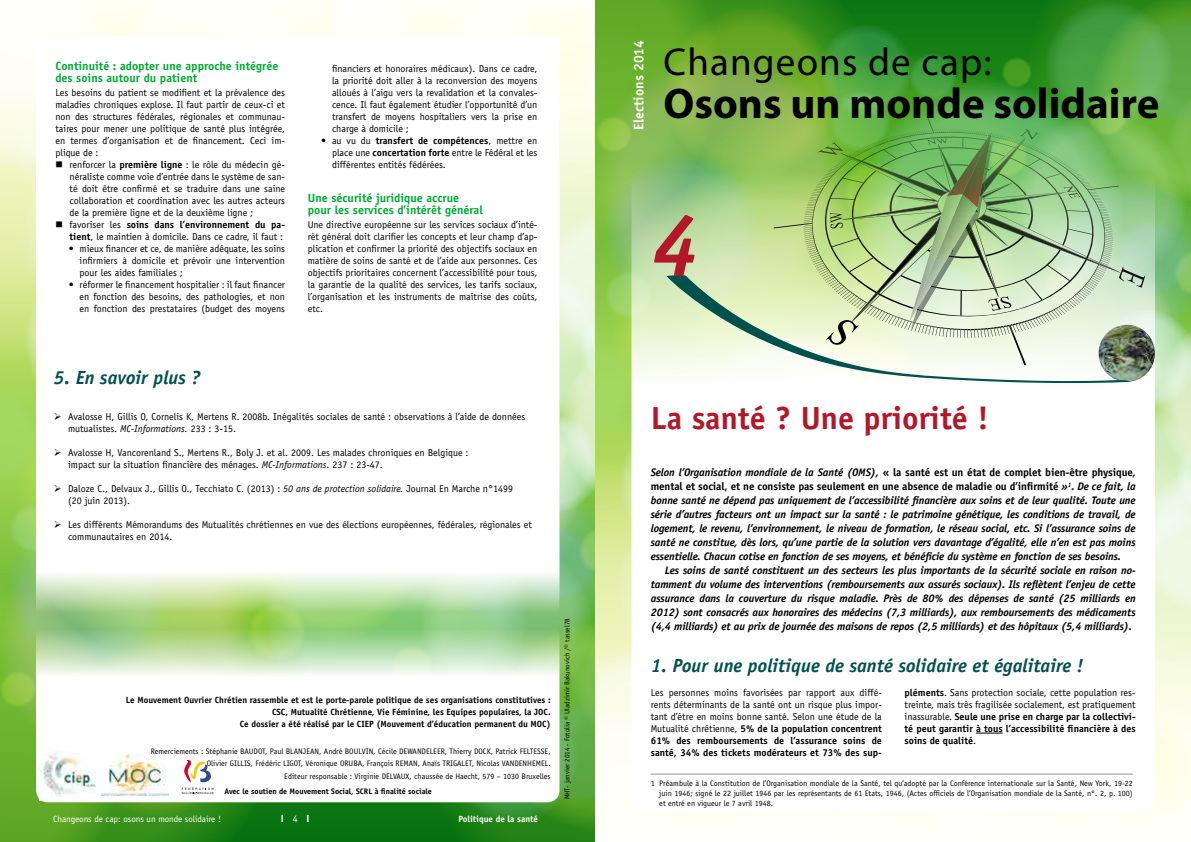
<style>
.page{position:relative;width:1191px;height:842px;background:#fff}
.page>*{position:absolute;margin:0;border:0;box-sizing:border-box;transform-origin:0 0}
.question_titre{font:italic 700 86px "Officina Sans";color:#b31829}
.t1{font:700 43px "Myriad Pro";color:#000}
.t2{font:39px "Myriad Pro";letter-spacing:.03em;color:#000}
.question_titre-2{font:700 32px "Officina Sans";color:#b31829}
.question_titre-3{font:italic 700 19px "Officina Sans";color:#00514d}
.List_Paragraph{font:700 14px "Officina Sans";color:#fff}
.sous_titre{font:700 12px/12px "Officina Sans";color:#01aa34}
.List_Paragraph-2{font:italic 700 11px/14px "Officina Sans";letter-spacing:-.01em;color:#000;text-align:justify}
.txt_courant{font:10px/12px "Officina Sans";color:#000;text-align:justify}
.txt_retrait_copie{font:10px/12px "Officina Sans";color:#000;text-align:justify}
.txt_courant-2{font:700 10px "DIN";color:#fff}
.t3{font:700 9px/12px "Officina Sans";color:#000;text-align:right}
.txt_courant-3{font:9px "Officina Sans";color:#fff}
.txt_courant-4{font:700 9px "Officina Sans";color:#fff}
.txt_courant-5{font:8px/9.6px "Officina Sans";color:#000;text-align:right}
.t4{font:700 8px "Officina Sans";color:#000}
.txt_courant-6{font:7px "Officina Sans";color:#000}
.s1{font-weight:700}
.s2{font-style:italic}
.s3{font-family:"Officina Sans";font-weight:400}
.s4{font-style:normal}
</style>
<div class="page">
<img style="left:0;top:0;width:1191px;height:842px">
<hr style="left:651px;top:774px;width:481px;height:1px;background:#959595">
<p class="sous_titre" style="left:55px;top:60px;width:224px">Continuité : adopter une approche intégrée des soins autour du patient</p>
<p class="txt_courant" style="left:55px;top:87px;width:231px">Les besoins du patient se modifient et la prévalence des maladies chroniques explose. Il faut partir de ceux-ci et non des structures fédérales, régionales et communau&shy;taires pour mener une politique de santé plus intégrée, en termes d’organisation et de financement. Ceci im&shy;plique de :</p>
<p class="txt_courant" style="left:70px;top:159px;width:217px;text-indent:-14px">■ renforcer la <span class="s1">première ligne</span> : le rôle du médecin gé&shy;néraliste comme voie d’entrée dans le système de san&shy;té doit être confirmé et se traduire dans une saine collaboration et coordination avec les autres acteurs de la première ligne et de la deuxième ligne ;</p>
<p class="txt_courant" style="left:55px;top:219px;width:231px;text-align:right">■ favoriser les <span class="s1">soins dans l’environnement du pa&shy;tient</span>, le maintien à domicile. Dans ce cadre, il faut :</p>
<p class="txt_retrait_copie" style="left:80px;top:243px;width:207px;text-indent:-11px">• mieux financer et ce, de manière adéquate, les soins infirmiers à domicile et prévoir une intervention pour les aides familiales ;</p>
<p class="txt_retrait_copie" style="left:80px;top:279px;width:207px;text-indent:-11px">• réformer le financement hospitalier : il faut financer en fonction des besoins, des pathologies, et non en fonction des prestataires (budget des moyens</p>
<p class="txt_retrait_copie" style="left:332px;top:63px;width:207px">financiers et honoraires médicaux). Dans ce cadre, la priorité doit aller à la reconversion des moyens alloués à l’aigu vers la revalidation et la convales&shy;cence. Il faut également étudier l’opportunité d’un transfert de moyens hospitaliers vers la prise en charge à domicile ;</p>
<p class="txt_retrait_copie" style="left:332px;top:135px;width:207px;text-indent:-11px">• au vu du <span class="s1">transfert de compétences</span>, mettre en place une <span class="s1">concertation forte</span> entre le Fédéral et les différentes entités fédérées.</p>
<p class="sous_titre" style="left:308px;top:192px;width:177px">Une sécurité juridique accrue pour les services d’intérêt général</p>
<p class="txt_courant" style="left:308px;top:219px;width:231px">Une directive européenne sur les services sociaux d’inté&shy;rêt général doit clarifier les concepts et leur champ d’ap&shy;plication et confirmer la priorité des objectifs sociaux en matière de soins de santé et de l’aide aux personnes. Ces objectifs prioritaires concernent l’accessibilité pour tous, la garantie de la qualité des services, les tarifs sociaux, l’organisation et les instruments de maîtrise des coûts, etc.</p>
<p class="question_titre-3" style="left:54px;top:366px;width:148px">5. En savoir plus ?</p>
<p class="txt_courant" style="left:68px;top:411px;width:459px;text-indent:-14px">➢ Avalosse H, Gillis O, Cornelis K, Mertens R. 2008b. Inégalités sociales de santé : observations à l’aide de données mutualistes. <span class="s2">MC-Informations.</span> 233 : 3-15.</p>
<p class="txt_courant" style="left:68px;top:447px;width:402px;text-indent:-14px">➢ Avalosse H, Vancorenland S., Mertens R., Boly J. et al. 2009. Les malades chroniques en Belgique : impact sur la situation financière des ménages. <span class="s2">MC-Informations</span>. 237 : 23-47.</p>
<p class="txt_courant" style="left:68px;top:483px;width:446px;text-indent:-14px">➢ Daloze C., Delvaux J., Gillis O., Tecchiato C. (2013) : <span class="s2">50 ans de protection solidaire.</span> Journal En Marche n°1499 (20 juin 2013).</p>
<p class="txt_courant" style="left:68px;top:519px;width:465px;text-indent:-14px">➢ Les différents Mémorandums des Mutualités chrétiennes en vue des élections européennes, fédérales, régionales et communautaires en 2014.</p>
<p class="t3" style="left:126px;top:694px;width:426px">Le Mouvement Ouvrier Chrétien rassemble et est le porte-parole politique de ses organisations constitutives :<br>CSC, Mutualité Chrétienne, Vie Féminine, les Equipes populaires, la JOC.<br>Ce dossier a été réalisé par le CIEP (Mouvement d’éducation permanent du MOC)</p>
<p class="txt_courant-5" style="left:151px;top:745px;width:401px;line-height:12px">Remerciements : Stéphanie BAUDOT, Paul BLANJEAN, André BOULVIN, Cécile DEWANDELEER, Thierry DOCK, Patrick FELTESSE,<br>Olivier GILLIS, Frédéric LIGOT, Véronique ORUBA, François REMAN, Anaïs TRIGALET, Nicolas VANDENHEMEL.</p>
<p class="txt_courant-5" style="left:284px;top:771px;width:268px">Editeur responsable : Virginie DELVAUX, chaussée de Haecht, 579 – 1030 Bruxelles</p>
<p class="t4" style="left:225px;top:786px;width:209px">Avec le soutien de Mouvement Social, SCRL à finalité sociale</p>
<p class="txt_courant-3" style="left:53px;top:814px;width:169px">Changeons de cap: osons un monde solidaire !</p>
<p class="txt_courant-2" style="left:281px;top:812px;width:30px">I <span class="s3">4</span> I</p>
<p class="txt_courant-4" style="left:458px;top:813px;width:81px">Politique de la santé</p>
<p class="txt_courant-6" style="left:563px;top:799px;width:182px;rotate:-90deg">MHT- janvier 2014 - Fotolia © Uladzimir Bakunovich /© tassel78</p>
<p class="List_Paragraph" style="left:630px;top:130px;width:91px;rotate:-90deg">Elections 2014</p>
<p class="t2" style="left:663px;top:37px;width:329px">Changeons de cap:</p>
<p class="t1" style="left:663px;top:75px;width:497px">Osons un monde solidaire</p>
<p class="question_titre" style="left:651px;top:195px;width:49px">4</p>
<p class="question_titre-2" style="left:651px;top:398px;width:339px">La santé ? Une priorité !</p>
<p class="List_Paragraph-2" style="left:651px;top:466px;width:486px">Selon l’Organisation mondiale de la Santé (OMS), <span class="s4">« la santé est un état de complet bien-être physique, mental et social, et ne consiste pas seulement en une absence de maladie ou d’infirmité</span> »<sup>1</sup>. De ce fait, la bonne santé ne dépend pas uniquement de l’accessibilité financière aux soins et de leur qualité. Toute une série d’autres facteurs ont un impact sur la santé : le patrimoine génétique, les conditions de travail, de logement, le revenu, l’environnement, le niveau de formation, le réseau social, etc. Si l’assurance soins de santé ne constitue, dès lors, qu’une partie de la solution vers davantage d’égalité, elle n’en est pas moins essentielle. Chacun cotise en fonction de ses moyens, et bénéficie du système en fonction de ses besoins.</p>
<p class="List_Paragraph-2" style="left:651px;top:564px;width:486px;text-indent:14px">Les soins de santé constituent un des secteurs les plus importants de la sécurité sociale en raison no&shy;tamment du volume des interventions (remboursements aux assurés sociaux). Ils reflètent l’enjeu de cette assurance dans la couverture du risque maladie. Près de 80% des dépenses de santé (25 milliards en 2012) sont consacrés aux honoraires des médecins (7,3 milliards), aux remboursements des médicaments (4,4 milliards) et au prix de journée des maisons de repos (2,5 milliards) et des hôpitaux (5,4 milliards).</p>
<p class="question_titre-3" style="left:651px;top:654px;width:434px">1. Pour une politique de santé solidaire et égalitaire !</p>
<p class="txt_courant" style="left:651px;top:687px;width:233px">Les personnes moins favorisées par rapport aux diffé&shy;rents déterminants de la santé ont un risque plus impor&shy;tant d’être en moins bonne santé. Selon une étude de la Mutualité chrétienne, <span class="s1">5% de la population concentrent 61% des remboursements de l’assurance soins de santé, 34% des tickets modérateurs et 73% des sup-</span></p>
<p class="txt_courant" style="left:904px;top:687px;width:233px"><span class="s1">pléments</span>. Sans protection sociale, cette population res&shy;treinte, mais très fragilisée socialement, est pratiquement inassurable. <span class="s1">Seule une prise en charge par la collectivi&shy;té peut garantir à tous l’accessibilité financière à des soins de qualité</span>.</p>
<p class="txt_courant-5" style="left:659px;top:779px;width:475px;text-align:justify;text-indent:-9px">1 Préambule à la Constitution de l’Organisation mondiale de la Santé, tel qu’adopté par la Conférence internationale sur la Santé, New York, 19-22 juin 1946; signé le 22 juillet 1946 par les représentants de 61 Etats, 1946, (Actes officiels de l’Organisation mondiale de la Santé, n°. 2, p. 100) et entré en vigueur le 7 avril 1948.</p>
</div>
